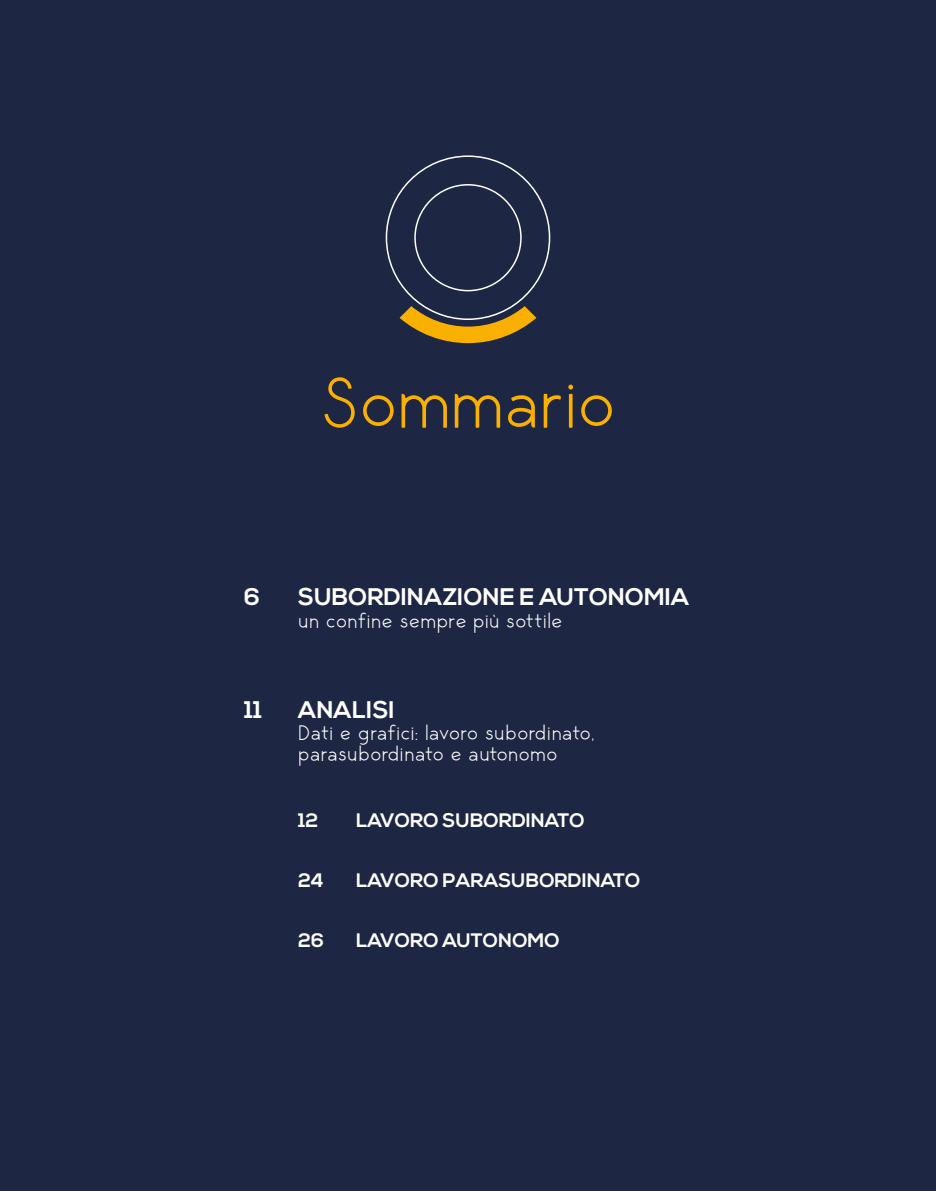
<style>
.page{position:relative;width:936px;height:1191px;background:#fff}
.page>*{position:absolute;margin:0;border:0;box-sizing:border-box;transform-origin:0 0}
.t1{font:300 72px "George Rounded";letter-spacing:-.02em;color:#f9b000}
.t2{font:700 24px "Nexa";color:#fff}
.t3{font:300 21px/21px "George Rounded";color:#fff}
.t4{font:700 19.5px "Nexa";color:#fff}
</style>
<div class="page">
<div style="left:0;top:0;width:935px;height:1191px;background:#1d2643"></div>
<svg style="left:385px;top:155px;width:166px;height:188px"></svg>
<h1 class="t1" style="left:319px;top:345px;width:298px">Sommario</h1>
<p class="t2" style="left:244px;top:583px;width:17px">6</p>
<p class="t2" style="left:298px;top:583px;width:392px">SUBORDINAZIONE E AUTONOMIA</p>
<p class="t3" style="left:298px;top:608px;width:266px">un confine sempre più sottile</p>
<p class="t2" style="left:244px;top:695px;width:19px">11</p>
<p class="t2" style="left:298px;top:695px;width:98px">ANALISI</p>
<p class="t3" style="left:298px;top:721px;width:298px">Dati e grafici: lavoro subordinato, parasubordinato e autonomo</p>
<p class="t4" style="left:298px;top:809px;width:22px">12</p>
<p class="t4" style="left:356px;top:809px;width:230px">LAVORO SUBORDINATO</p>
<p class="t4" style="left:298px;top:869px;width:27px">24</p>
<p class="t4" style="left:356px;top:869px;width:286px">LAVORO PARASUBORDINATO</p>
<p class="t4" style="left:298px;top:929px;width:27px">26</p>
<p class="t4" style="left:356px;top:929px;width:205px">LAVORO AUTONOMO</p>
</div>
